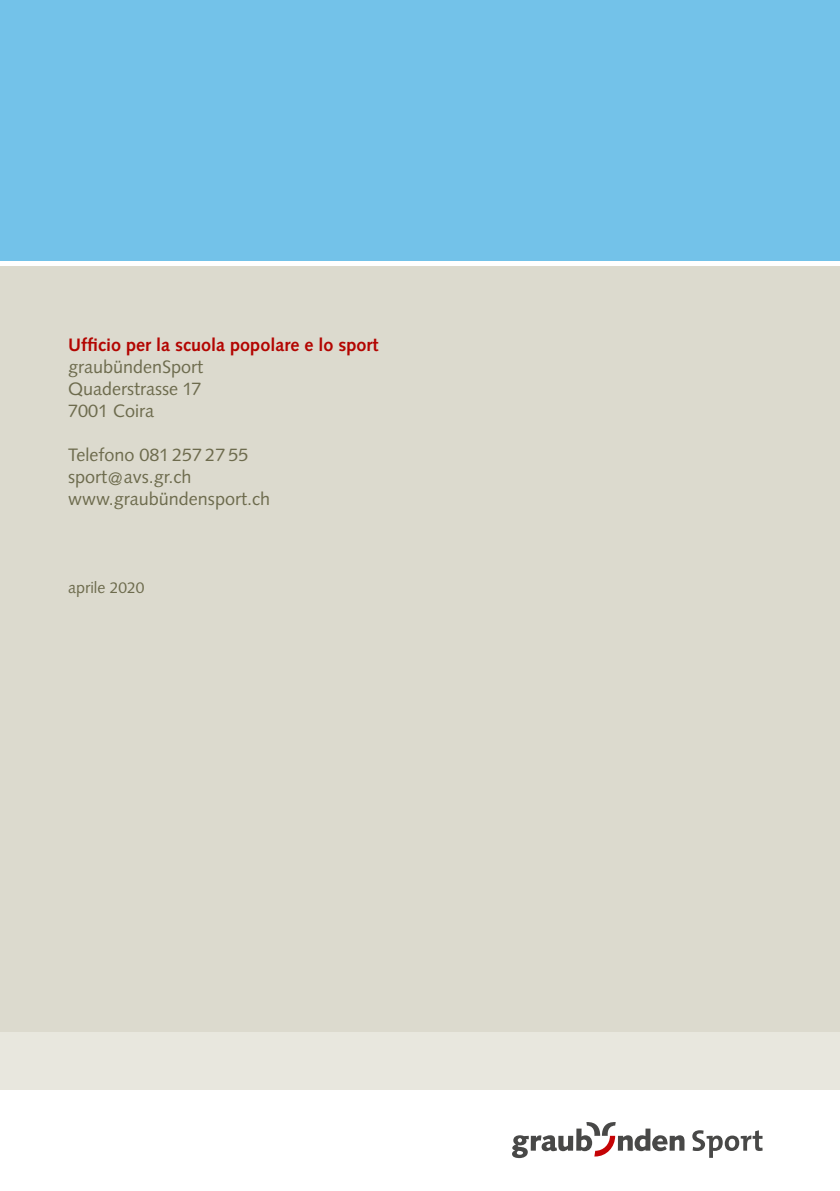
<style>
.page{position:relative;width:840px;height:1191px;background:#fff}
.page>*{position:absolute;margin:0;border:0;box-sizing:border-box;transform-origin:0 0}
.t1{font:18px/22px "Syntax";color:#6d6b4d;text-align:justify}
.t2{font:700 18px "Syntax";color:#b30501}
.t3{font:16px "Syntax";color:#6d6b4d}
.s1{font-size:15.6px}
</style>
<div class="page">
<div style="left:0;top:0;width:839px;height:261px;background:#73c2e9"></div>
<div style="left:0;top:266px;width:839px;height:766px;background:#dcdace"></div>
<div style="left:0;top:1032px;width:839px;height:57px;background:#e8e7de"></div>
<svg style="left:512px;top:1122px;width:172px;height:36px"></svg>
<svg style="left:692px;top:1130px;width:70px;height:27px"></svg>
<p class="t2" style="left:68px;top:335px;width:312px">Ufficio per la scuola popolare e lo sport</p>
<p class="t1" style="left:68px;top:356px;width:137px">graubündenSport Quaderstrasse 17<br>7001 Coira</p>
<p class="t1" style="left:68px;top:444px;width:203px;text-align:left">Telefono 081 257 27 55 sport@avs.gr.ch www.graubündensport.ch</p>
<p class="t3" style="left:68px;top:578px;width:78px">aprile <span class="s1">2020</span></p>
</div>
